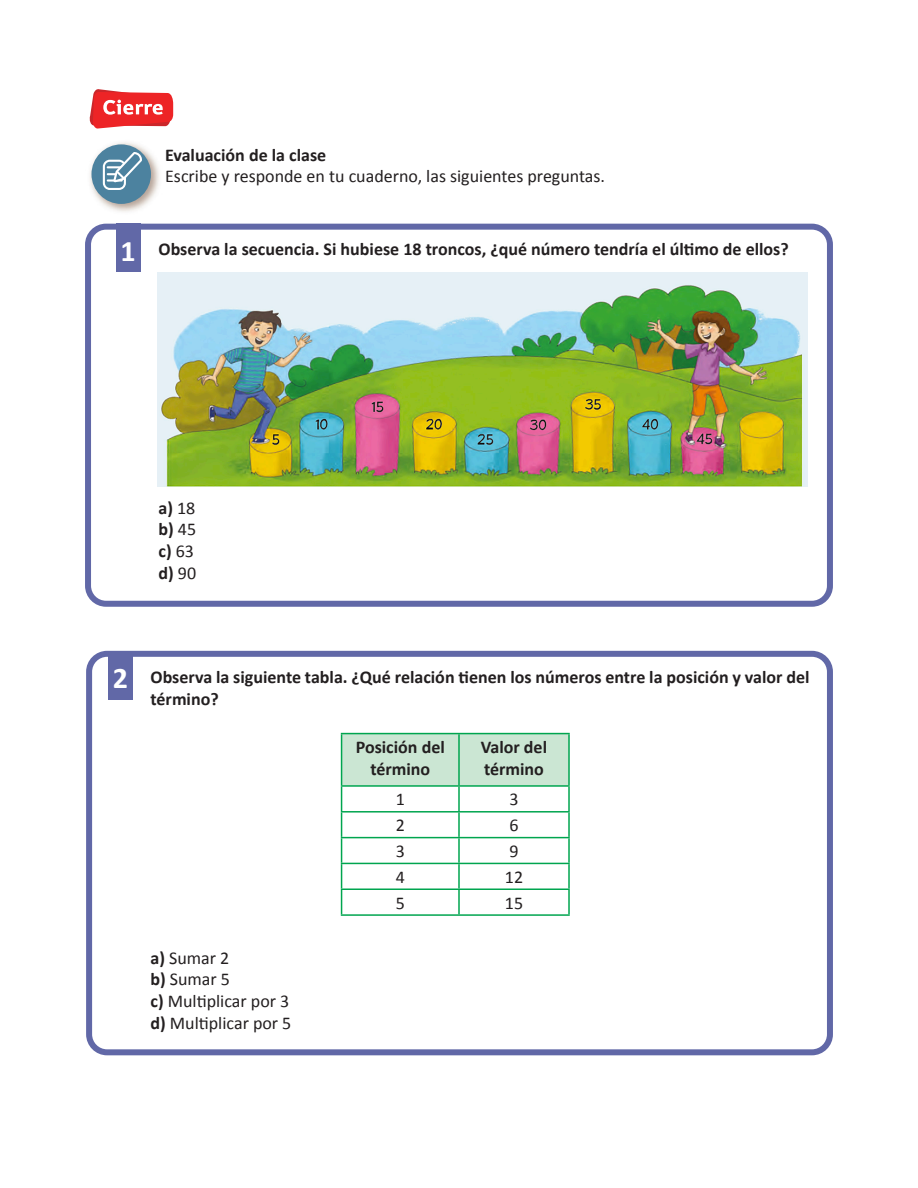
<style>
.page{position:relative;width:918px;height:1188px;background:#fff}
.page>*{position:absolute;margin:0;border:0;box-sizing:border-box;transform-origin:0 0}
.t1{font:700 30px "Calibri";color:#fff}
.t2{font:700 18px/21.6px "Calibri";color:#231f20}
.t3{font:18px "Calibri";color:#231f20}
.s1{font-weight:400}
.s2{font-weight:700}
</style>
<div class="page">
<div style="left:85px;top:224px;width:748px;height:383px;border:6px solid #6168a7;border-radius:18px"></div>
<div style="left:116px;top:224px;width:25px;height:48px;background:#6168a7"></div>
<svg style="left:89px;top:89px;width:84px;height:40px"></svg>
<img style="left:90px;top:142px;width:69px;height:70px">
<div style="left:92px;top:144px;width:59px;height:60px;background:#4c829f;border-radius:50%"></div>
<svg style="left:103px;top:152px;width:39px;height:38px"></svg>
<div style="left:86px;top:651px;width:747px;height:404px;border:6px solid #6168a7;border-radius:18px"></div>
<div style="left:108px;top:651px;width:25px;height:48px;background:#6168a7"></div>
<img style="left:157px;top:272px;width:650px;height:215px">
<hr style="left:341px;top:733px;width:118px;height:1px;background:#00a54f">
<hr style="left:459px;top:733px;width:111px;height:1px;background:#00a54f">
<hr style="left:568px;top:734px;width:2px;height:51px;background:#00a54f">
<hr style="left:459px;top:785px;width:111px;height:2px;background:#00a54f">
<hr style="left:568px;top:787px;width:2px;height:24px;background:#00a54f">
<hr style="left:459px;top:811px;width:111px;height:2px;background:#00a54f">
<hr style="left:568px;top:813px;width:2px;height:24px;background:#00a54f">
<hr style="left:459px;top:837px;width:111px;height:1px;background:#00a54f">
<hr style="left:568px;top:838px;width:2px;height:25px;background:#00a54f">
<hr style="left:459px;top:863px;width:111px;height:1px;background:#00a54f">
<hr style="left:568px;top:864px;width:2px;height:25px;background:#00a54f">
<svg style="left:341px;top:734px;width:228px;height:180px"></svg>
<hr style="left:459px;top:889px;width:111px;height:1px;background:#00a54f">
<hr style="left:458px;top:890px;width:2px;height:24px;background:#00a54f">
<hr style="left:568px;top:890px;width:2px;height:24px;background:#00a54f">
<hr style="left:341px;top:914px;width:118px;height:2px;background:#00a54f">
<hr style="left:459px;top:914px;width:111px;height:2px;background:#00a54f">
<p class="t1" style="left:121px;top:229px;width:17px">1</p>
<p class="t2" style="left:165px;top:143px;width:163px">Evaluación de la clase</p>
<p class="t3" style="left:165px;top:165px;width:441px">Escribe y responde en tu cuaderno, las siguientes preguntas.</p>
<p class="t2" style="left:159px;top:237px;width:632px">Observa la secuencia. Si hubiese 18 troncos, ¿qué número tendría el último de ellos?</p>
<p class="t2" style="left:159px;top:496px;width:38px">a) <span class="s1">18</span></p>
<p class="t2" style="left:159px;top:518px;width:39px">b) <span class="s1">45</span></p>
<p class="t2" style="left:159px;top:540px;width:37px">c) <span class="s1">63</span></p>
<p class="t2" style="left:159px;top:561px;width:39px">d) <span class="s1">90</span></p>
<p class="t1" style="left:113px;top:657px;width:17px">2</p>
<p class="t2" style="left:151px;top:666px;width:661px">Observa la siguiente tabla. ¿Qué relación tienen los números entre la posición y valor del término?</p>
<p class="t2" style="left:356px;top:736px;width:91px;text-align:center">Posición del término</p>
<p class="t2" style="left:481px;top:736px;width:68px">Valor del</p>
<p class="t2" style="left:484px;top:757px;width:61px">término</p>
<p class="t3" style="left:151px;top:947px;width:80px"><span class="s2">a)</span> Sumar 2</p>
<p class="t3" style="left:151px;top:968px;width:81px"><span class="s2">b)</span> Sumar 5</p>
<p class="t3" style="left:151px;top:990px;width:140px"><span class="s2">c)</span> Multiplicar por 3</p>
<p class="t3" style="left:151px;top:1011px;width:142px"><span class="s2">d)</span> Multiplicar por 5</p>
<p class="t3" style="left:396px;top:788px;width:11px">1</p>
<p class="t3" style="left:509px;top:788px;width:11px">3</p>
<p class="t3" style="left:396px;top:814px;width:11px">2</p>
<p class="t3" style="left:509px;top:814px;width:11px">6</p>
<p class="t3" style="left:396px;top:840px;width:11px">3</p>
<p class="t3" style="left:509px;top:840px;width:11px">9</p>
<p class="t3" style="left:396px;top:866px;width:11px">4</p>
<p class="t3" style="left:505px;top:866px;width:20px">12</p>
<p class="t3" style="left:396px;top:892px;width:11px">5</p>
<p class="t3" style="left:505px;top:892px;width:20px">15</p>
</div>
